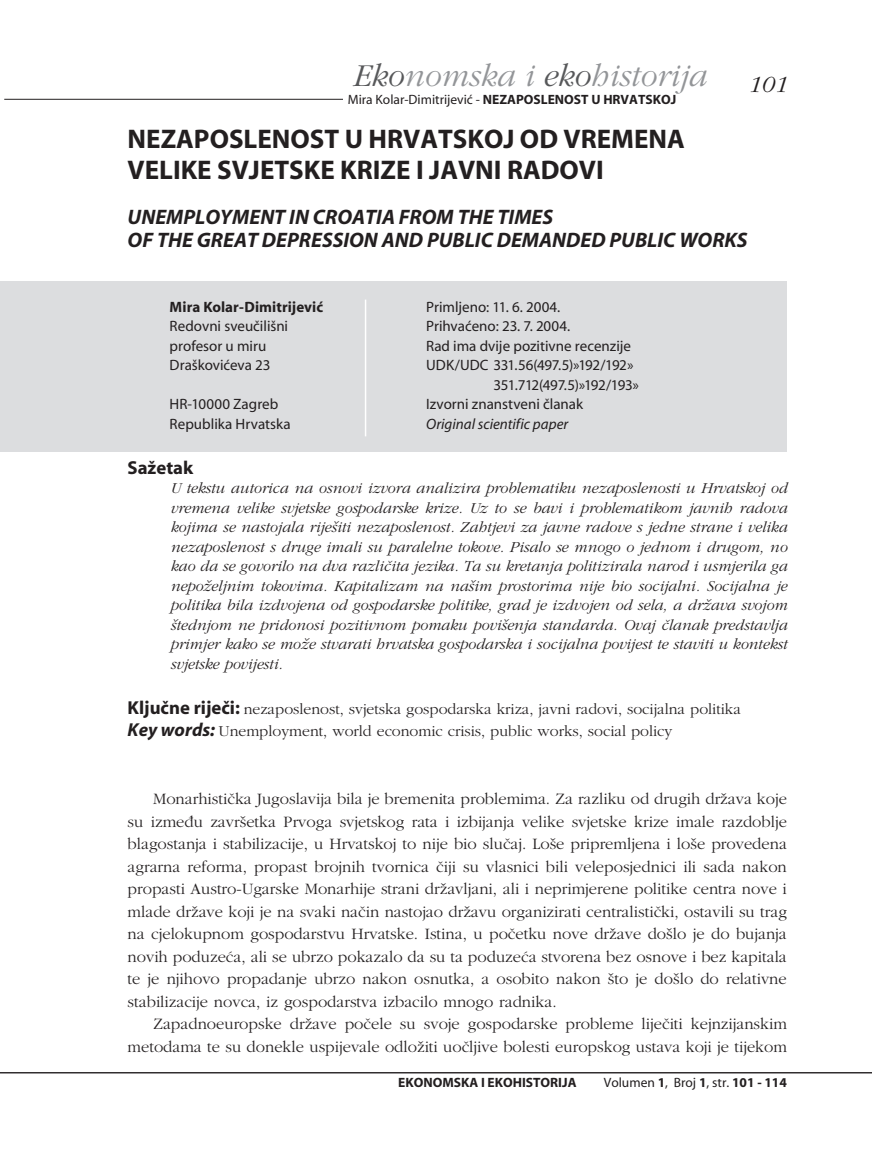
<style>
.page{position:relative;width:872px;height:1149px;background:#fff}
.page>*{position:absolute;margin:0;border:0;box-sizing:border-box;transform-origin:0 0}
.t1{font:italic 300 33px "MER Garamond";color:#939598}
.t2{font:700 27px/31.5px "MER Myriad";color:#231f20}
.t3{font:italic 300 24px "MER Garamond";color:#231f20}
.t4{font:italic 700 21px/22.5px "MER Myriad";color:#231f20}
.t5{font:700 18.75px "MER Myriad";color:#231f20}
.t6{font:300 16.5px/22.5px "MER Garamond";color:#231f20;text-align:justify}
.t7{font:italic 300 15.75px/19.5px "MER Garamond";color:#231f20;text-align:justify}
.t8{font:300 15.75px/22.5px "MER Garamond";color:#231f20}
.t9{font:500 15px "MER Myriad";color:#231f20}
.t10{font:500 15px/19.5px "MER Myriad";letter-spacing:-.025em;color:#231f20}
.t11{font:italic 500 15px "MER Myriad";color:#231f20}
.t12{font:700 15px "MER Myriad";letter-spacing:.005em;color:#231f20}
.t13{font:500 13.5px "MER Myriad";color:#231f20}
.t14{font:700 13.5px "MER Myriad";color:#231f20}
.s1{color:#57585a}
.s2{font-weight:700}
.s3{font-family:"MER Myriad";font-weight:700;font-size:18.75px}
.s4{font-family:"MER Myriad";font-weight:700;font-style:italic;font-size:18.75px}
</style>
<div class="page">
<hr style="left:4px;top:99px;width:665px;height:1px;background:#231f20">
<hr style="left:0;top:1071px;width:872px;height:1px;background:#231f20">
<div style="left:343px;top:93px;width:333px;height:17px;background:#fff"></div>
<div style="left:0;top:281px;width:787px;height:170px;background:#dcdddf"></div>
<hr style="left:365px;top:299px;width:1px;height:137px;background:#fff">
<h1 class="t1" style="left:352px;top:58px;width:355px"><span class="s1">Eko</span>nomska i <span class="s1">eko</span>historija</h1>
<h3 class="t3" style="left:747px;top:71px;width:41px">101</h3>
<p class="t13" style="left:348px;top:92px;width:330px">Mira Kolar-Dimitrijević - <span class="s2">NEZAPOSLENOST U HRVATSKOJ</span></p>
<h2 class="t2" style="left:128px;top:124px;width:559px">NEZAPOSLENOST U HRVATSKOJ OD VREMENA<br>VELIKE SVJETSKE KRIZE I JAVNI RADOVI</h2>
<p class="t4" style="left:128px;top:207px;width:621px">UNEMPLOYMENT IN CROATIA FROM THE TIMES<br>OF THE GREAT DEPRESSION AND PUBLIC DEMANDED PUBLIC WORKS</p>
<p class="t12" style="left:170px;top:298px;width:155px">Mira Kolar-Dimitrijević</p>
<p class="t9" style="left:426px;top:298px;width:136px">Primljeno: 11. 6. 2004.</p>
<p class="t9" style="left:170px;top:318px;width:120px">Redovni sveučilišni</p>
<p class="t9" style="left:426px;top:318px;width:146px">Prihvaćeno: 23. 7. 2004.</p>
<p class="t9" style="left:170px;top:337px;width:98px">profesor u miru</p>
<p class="t9" style="left:426px;top:337px;width:206px">Rad ima dvije pozitivne recenzije</p>
<p class="t9" style="left:170px;top:357px;width:102px">Draškovićeva 23</p>
<p class="t10" style="left:493px;top:356px;width:147px;text-indent:-67px">UDK/UDC 331.56(497.5)»192/192»<br>351.712(497.5)»192/193»</p>
<p class="t9" style="left:170px;top:396px;width:110px">HR-10000 Zagreb</p>
<p class="t9" style="left:426px;top:396px;width:158px">Izvorni znanstveni članak</p>
<p class="t9" style="left:170px;top:415px;width:122px">Republika Hrvatska</p>
<p class="t11" style="left:426px;top:415px;width:144px">Original scientific paper</p>
<p class="t5" style="left:128px;top:457px;width:67px">Sažetak</p>
<p class="t7" style="left:170px;top:478px;width:618px">U tekstu autorica na osnovi izvora analizira problematiku nezaposlenosti u Hrvatskoj od vremena velike svjetske gospodarske krize. Uz to se bavi i problematikom javnih radova kojima se nastojala riješiti nezaposlenost. Zahtjevi za javne radove s jedne strane i velika nezaposlenost s druge imali su paralelne tokove. Pisalo se mnogo o jednom i drugom, no kao da se govorilo na dva različita jezika. Ta su kretanja politizirala narod i usmjerila ga nepoželjnim tokovima. Kapitalizam na našim prostorima nije bio socijalni. Socijalna je politika bila izdvojena od gospodarske politike, grad je izdvojen od sela, a država svojom štednjom ne pridonosi pozitivnom pomaku povišenja standarda. Ovaj članak predstavlja primjer kako se može stvarati hrvatska gospodarska i socijalna povijest te staviti u kontekst svjetske povijesti.</p>
<p class="t8" style="left:128px;top:697px;width:615px"><span class="s3">Ključne riječi:</span> nezaposlenost, svjetska gospodarska kriza, javni radovi, socijalna politika<br><span class="s4">Key words:</span> Unemployment, world economic crisis, public works, social policy</p>
<p class="t6" style="left:128px;top:787px;width:661px;text-indent:26px">Monarhistička Jugoslavija bila je bremenita problemima. Za razliku od drugih država koje su između završetka Prvoga svjetskog rata i izbijanja velike svjetske krize imale razdoblje blagostanja i stabilizacije, u Hrvatskoj to nije bio slučaj. Loše pripremljena i loše provedena agrarna reforma, propast brojnih tvornica čiji su vlasnici bili veleposjednici ili sada nakon propasti Austro-Ugarske Monarhije strani državljani, ali i neprimjerene politike centra nove i mlade države koji je na svaki način nastojao državu organizirati centralistički, ostavili su trag na cjelokupnom gospodarstvu Hrvatske. Istina, u početku nove države došlo je do bujanja novih poduzeća, ali se ubrzo pokazalo da su ta poduzeća stvorena bez osnove i bez kapitala te je njihovo propadanje ubrzo nakon osnutka, a osobito nakon što je došlo do relativne stabilizacije novca, iz gospodarstva izbacilo mnogo radnika.</p>
<p class="t6" style="left:128px;top:1012px;width:661px;text-align:right">Zapadnoeuropske države počele su svoje gospodarske probleme liječiti kejnzijanskim metodama te su donekle uspijevale odložiti uočljive bolesti europskog ustava koji je tijekom</p>
<p class="t14" style="left:398px;top:1074px;width:180px">EKONOMSKA I EKOHISTORIJA</p>
<p class="t13" style="left:604px;top:1074px;width:185px">Volumen <span class="s2">1</span>, Broj <span class="s2">1</span>, str. <span class="s2">101 - 114</span></p>
</div>
